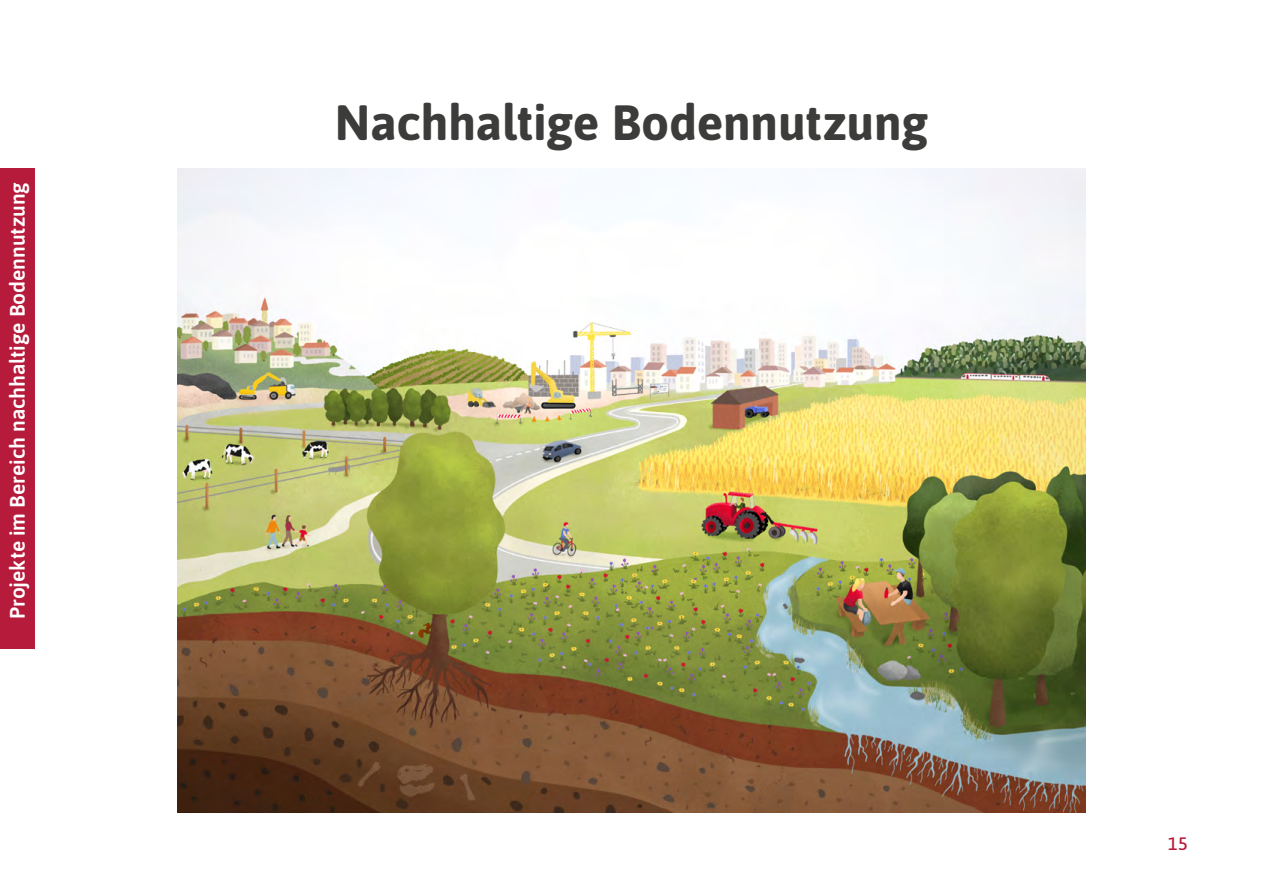
<style>
.page{position:relative;width:1263px;height:893px;background:#fff}
.page>*{position:absolute;margin:0;border:0;box-sizing:border-box;transform-origin:0 0}
.t1{font:700 49.5px "Asap";letter-spacing:-.005em;color:#3c3c3b}
.t2{font:600 21px "Asap";color:#fff}
.t3{font:500 18px "Asap";color:#b71b3b}
</style>
<div class="page">
<div style="left:0;top:168px;width:34px;height:481px;background:#b71b3b"></div>
<img style="left:177px;top:168px;width:909px;height:645px">
<p class="t2" style="left:3px;top:619px;width:438px;rotate:-90deg">Projekte im Bereich nachhaltige Bodennutzung</p>
<h1 class="t1" style="left:335px;top:87px;width:595px">Nachhaltige Bodennutzung</h1>
<p class="t3" style="left:1168px;top:831px;width:21px">15</p>
</div>
